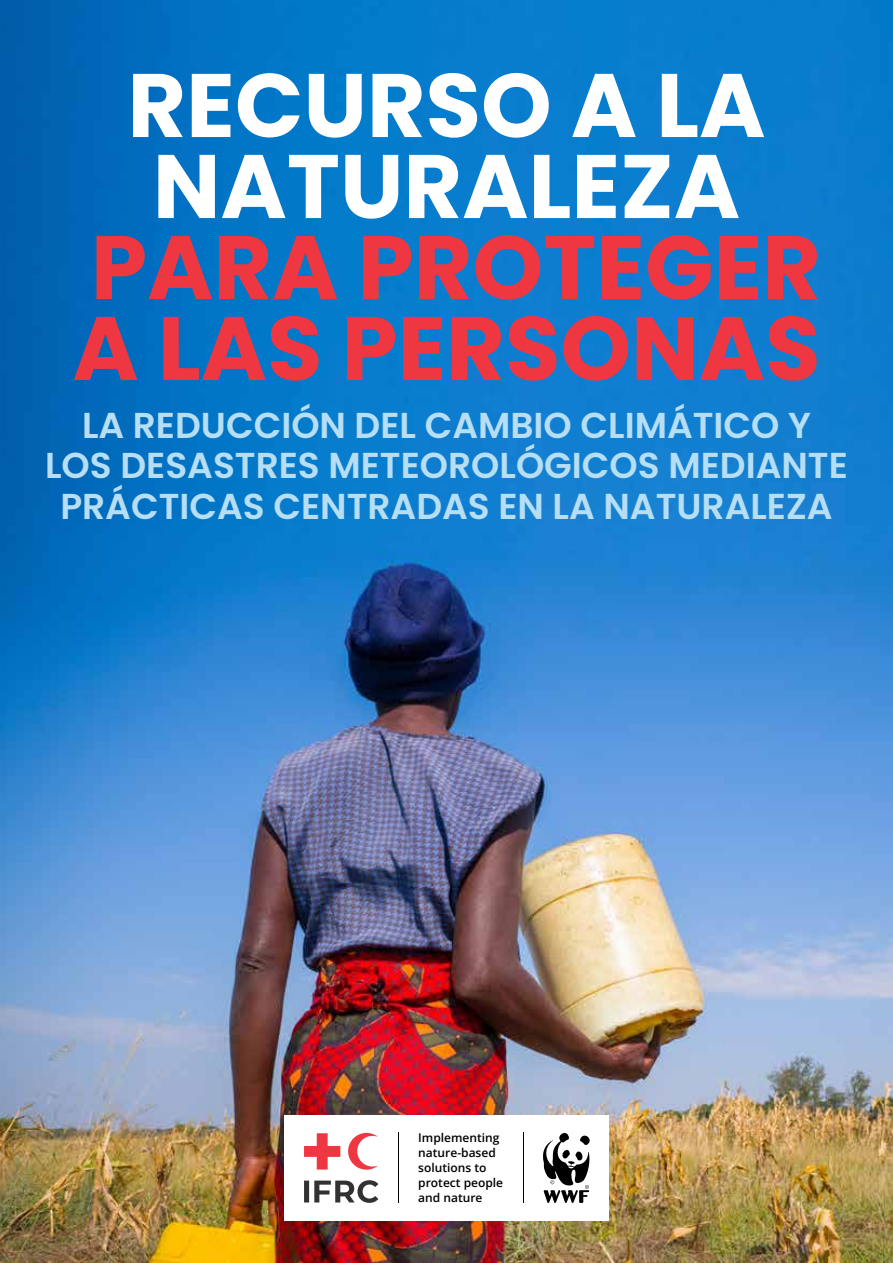
<style>
.page{position:relative;width:893px;height:1263px;background:#fff}
.page>*{position:absolute;margin:0;border:0;box-sizing:border-box;transform-origin:0 0}
.t1{font:700 90px/81px "Poppins";color:#ef3742}
.t2{font:700 90px/81px "Poppins";color:#fff}
.t3{font:600 36px/40.5px "Poppins";color:#b6def4;text-align:center}
.t4{font:12px/15px "Open Sans";color:#000}
</style>
<div class="page">
<img style="left:0;top:0;width:893px;height:1263px">
<div style="left:284px;top:1115px;width:325px;height:105px;background:#fff"></div>
<svg style="left:543px;top:1133px;width:47px;height:70px"></svg>
<hr style="left:398px;top:1133px;width:1px;height:70px;background:#000">
<hr style="left:523px;top:1133px;width:1px;height:70px;background:#000">
<svg style="left:304px;top:1133px;width:36px;height:36px"></svg>
<svg style="left:348px;top:1133px;width:30px;height:37px"></svg>
<svg style="left:304px;top:1180px;width:74px;height:23px"></svg>
<h1 class="t2" style="left:128px;top:65px;width:639px">RECURSO A LA<br>NATURALEZA</h1>
<h1 class="t1" style="left:72px;top:227px;width:750px">PARA PROTEGER<br>A LAS PERSONAS</h1>
<p class="t3" style="left:45px;top:405px;width:804px">LA REDUCCIÓN DEL CAMBIO CLIMÁTICO Y<br>LOS DESASTRES METEOROLÓGICOS MEDIANTE<br>PRÁCTICAS CENTRADAS EN LA NATURALEZA</p>
<p class="t4" style="left:418px;top:1130px;width:86px">Implementing nature-based solutions to protect people and nature</p>
</div>
